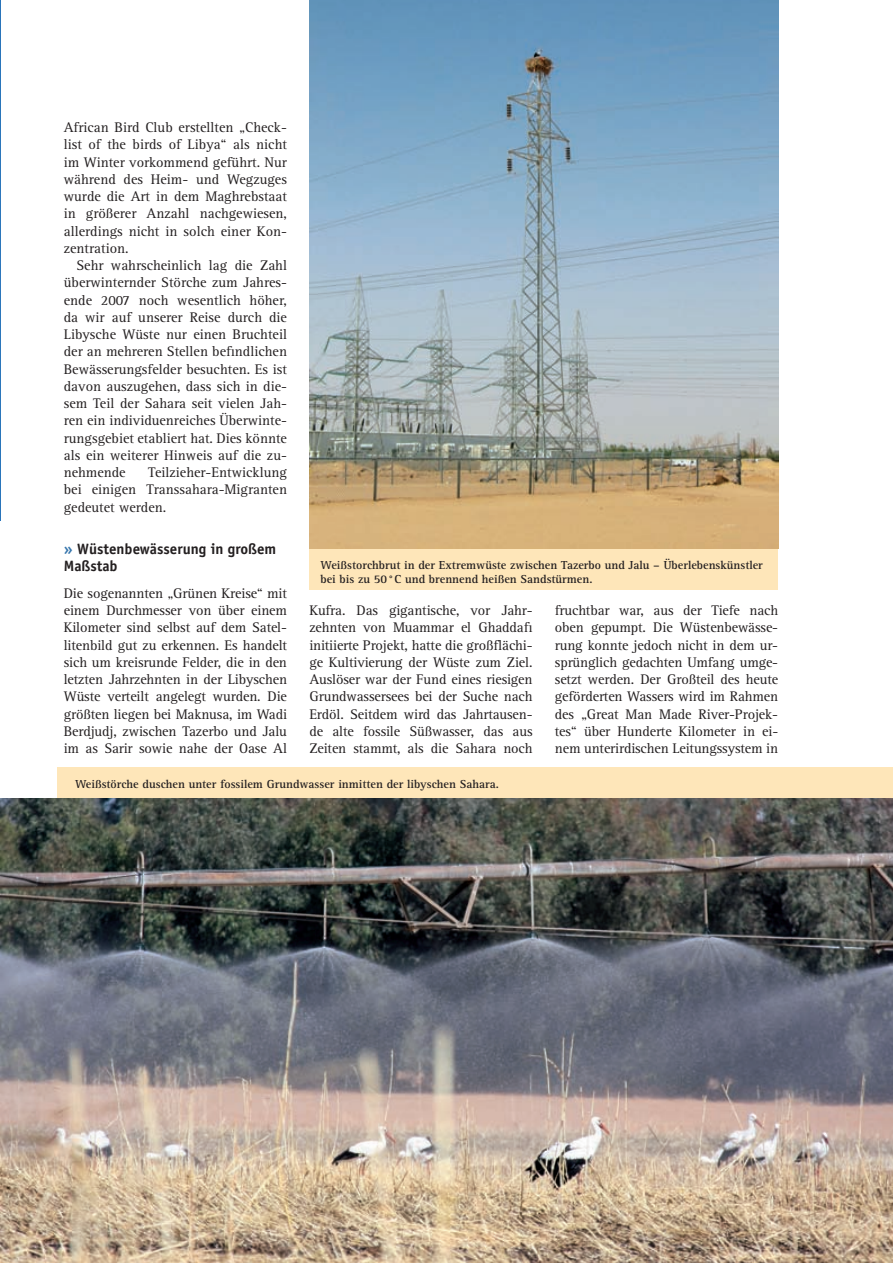
<style>
.page{position:relative;width:893px;height:1263px;background:#fff}
.page>*{position:absolute;margin:0;border:0;box-sizing:border-box;transform-origin:0 0}
.t1{font:700 15px/17.2px "Officina Sans";color:#231f20}
.t2{font:14.4px/17.2px "Rotis Serif";letter-spacing:-.005em;color:#231f20;text-align:justify}
.t3{font:700 12px/14.4px "Rotis Serif";color:#231f20}
.s1{color:#3676ad}
</style>
<div class="page">
<div style="left:57px;top:767px;width:836px;height:60px;background:#fee6b9"></div>
<img style="left:0;top:798px;width:893px;height:465px">
<hr style="left:0;top:0;width:1px;height:935px;background:#fee6b9">
<div style="left:309px;top:547px;width:469px;height:43px;background:#fee6b9"></div>
<img style="left:0;top:0;width:1px;height:520px">
<img style="left:309px;top:0;width:469px;height:549px">
<p class="t2" style="left:64px;top:119px;width:225px">African Bird Club erstellten „Check&shy;list of the birds of Libya“ als nicht im Winter vorkommend geführt. Nur während des Heim- und Wegzuges wurde die Art in dem Maghrebstaat in größerer Anzahl nachgewiesen, allerdings nicht in solch einer Kon&shy;zentration.</p>
<p class="t2" style="left:64px;top:257px;width:225px;text-indent:13px">Sehr wahrscheinlich lag die Zahl überwinternder Störche zum Jahres&shy;ende 2007 noch wesentlich höher, da wir auf unserer Reise durch die Libysche Wüste nur einen Bruchteil der an mehreren Stellen befindlichen Bewässerungsfelder besuchten. Es ist davon auszugehen, dass sich in die&shy;sem Teil der Sahara seit vielen Jah&shy;ren ein individuenreiches Überwinte&shy;rungsgebiet etabliert hat. Dies könnte als ein weiterer Hinweis auf die zu&shy;nehmende</p>
<p class="t2" style="left:64px;top:464px;width:225px;text-indent:84px">Teilzieher-Entwicklung bei einigen Transsahara-Migranten gedeutet werden.</p>
<p class="t1" style="left:64px;top:540px;width:214px"><span class="s1">»</span> Wüstenbewässerung in großem<br>Maßstab</p>
<p class="t2" style="left:64px;top:585px;width:225px">Die sogenannten „Grünen Kreise“ mit einem Durchmesser von über einem Kilometer sind selbst auf dem Satel&shy;litenbild gut zu erkennen. Es handelt sich um kreisrunde Felder, die in den letzten Jahrzehnten in der Libyschen Wüste verteilt angelegt wurden. Die größten liegen bei Maknusa, im Wadi Berdjudj, zwischen Tazerbo und Jalu im as Sarir sowie nahe der Oase Al</p>
<p class="t3" style="left:320px;top:558px;width:444px">Weißstorchbrut in der Extremwüste zwischen Tazerbo und Jalu – Überlebenskünstler bei bis zu 50 ° C und brennend heißen Sandstürmen.</p>
<p class="t2" style="left:309px;top:602px;width:225px">Kufra. Das gigantische, vor Jahr&shy;zehnten von Muammar el Ghaddafi initiierte Projekt, hatte die großflächi&shy;ge Kultivierung der Wüste zum Ziel.<br>Auslöser war der Fund eines riesigen Grundwassersees bei der Suche nach Erdöl. Seitdem wird das Jahrtausen&shy;de alte fossile Süßwasser, das aus Zeiten stammt, als die Sahara noch</p>
<p class="t2" style="left:555px;top:602px;width:225px">fruchtbar war, aus der Tiefe nach oben gepumpt. Die Wüstenbewässe&shy;rung konnte jedoch nicht in dem ur&shy;sprünglich gedachten Umfang umge&shy;setzt werden. Der Großteil des heute geförderten Wassers wird im Rahmen des „Great Man Made River-Projek&shy;tes“ über Hunderte Kilometer in ei&shy;nem unterirdischen Leitungssystem in</p>
<p class="t3" style="left:75px;top:777px;width:425px">Weißstörche duschen unter fossilem Grundwasser inmitten der libyschen Sahara.</p>
</div>
